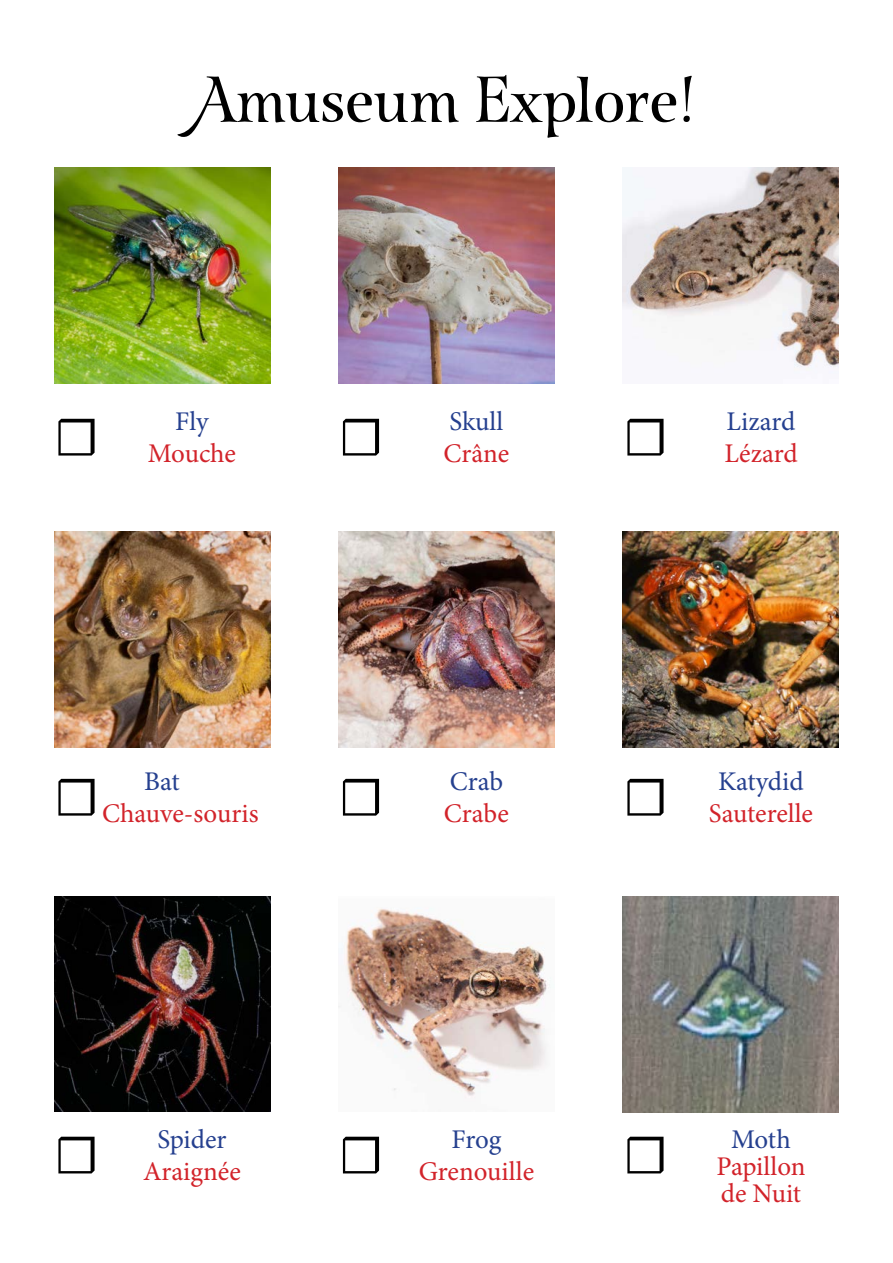
<style>
.page{position:relative;width:893px;height:1263px;background:#fff}
.page>*{position:absolute;margin:0;border:0;box-sizing:border-box;transform-origin:0 0}
.t1{font:63px "Esmeralda Pro";letter-spacing:-.005em;color:#000}
.t2{font:54px "Minion Pro";color:#000}
.t3{font:27px/27px "Minion Pro";letter-spacing:-.005em;color:#d2232a}
.t4{font:27px "Minion Pro";color:#25408f}
</style>
<div class="page">
<img style="left:54px;top:167px;width:216px;height:216px">
<img style="left:338px;top:167px;width:216px;height:216px">
<img style="left:623px;top:167px;width:216px;height:203px">
<img style="left:54px;top:532px;width:216px;height:216px">
<img style="left:338px;top:532px;width:216px;height:216px">
<img style="left:623px;top:532px;width:216px;height:216px">
<img style="left:54px;top:896px;width:216px;height:216px">
<img style="left:338px;top:908px;width:213px;height:190px">
<img style="left:623px;top:896px;width:216px;height:216px">
<h1 class="t1" style="left:197px;top:54px;width:501px">Amuseum Explore!</h1>
<h2 class="t2" style="left:54px;top:400px;width:47px">☐</h2>
<p class="t4" style="left:175px;top:403px;width:35px">Fly</p>
<p class="t3" style="left:148px;top:440px;width:90px">Mouche</p>
<h2 class="t2" style="left:338px;top:400px;width:47px">☐</h2>
<p class="t4" style="left:449px;top:403px;width:55px">Skull</p>
<p class="t3" style="left:444px;top:440px;width:67px">Crâne</p>
<h2 class="t2" style="left:623px;top:400px;width:47px">☐</h2>
<p class="t4" style="left:727px;top:403px;width:70px">Lizard</p>
<p class="t3" style="left:724px;top:440px;width:75px">Lézard</p>
<h2 class="t2" style="left:54px;top:760px;width:47px">☐</h2>
<p class="t4" style="left:144px;top:763px;width:37px">Bat</p>
<p class="t3" style="left:102px;top:800px;width:158px">Chauve-souris</p>
<h2 class="t2" style="left:338px;top:760px;width:47px">☐</h2>
<p class="t4" style="left:450px;top:763px;width:55px">Crab</p>
<p class="t3" style="left:444px;top:800px;width:67px">Crabe</p>
<h2 class="t2" style="left:623px;top:760px;width:47px">☐</h2>
<p class="t4" style="left:718px;top:763px;width:87px">Katydid</p>
<p class="t3" style="left:709px;top:800px;width:106px">Sauterelle</p>
<h2 class="t2" style="left:54px;top:1118px;width:47px">☐</h2>
<p class="t4" style="left:157px;top:1121px;width:71px">Spider</p>
<p class="t3" style="left:143px;top:1158px;width:99px">Araignée</p>
<h2 class="t2" style="left:338px;top:1118px;width:47px">☐</h2>
<p class="t4" style="left:451px;top:1121px;width:51px">Frog</p>
<p class="t3" style="left:419px;top:1158px;width:117px">Grenouille</p>
<h2 class="t2" style="left:623px;top:1118px;width:47px">☐</h2>
<p class="t4" style="left:731px;top:1121px;width:61px">Moth</p>
<p class="t3" style="left:716px;top:1152px;width:91px">Papillon de Nuit</p>
</div>
